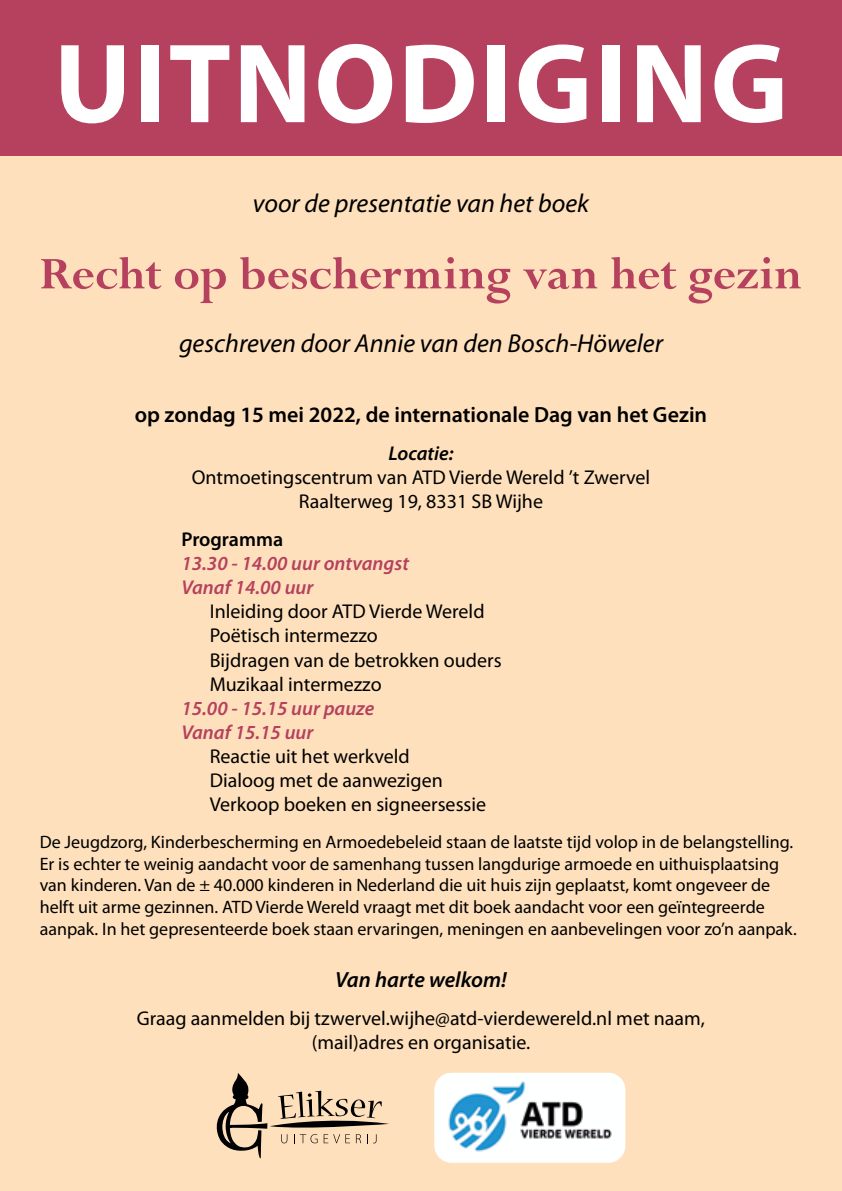
<style>
.page{position:relative;width:842px;height:1191px;background:#fee0bc}
.page>*{position:absolute;margin:0;border:0;box-sizing:border-box;transform-origin:0 0}
.t1{font:700 114px "Myriad Pro";letter-spacing:.02em;color:#fff}
.t2{font:700 50px "Perpetua";letter-spacing:-.005em;color:#b5415e}
.t3{font:italic 26px "Myriad Pro";color:#000}
.t4{font:600 22px "Myriad Pro";color:#000}
.t5{font:italic 600 22px "Myriad Pro";color:#000}
.t6{font:20px/24px "Myriad Pro";color:#000;text-align:center}
.t7{font:italic 600 20px/24px "Myriad Pro";color:#b5415e}
.t8{font:600 20px "Myriad Pro";color:#000}
.t9{font:italic 600 20px "Myriad Pro";color:#000}
.t10{font:18px/21.6px "Myriad Pro";color:#000}
</style>
<div class="page">
<div style="left:0;top:0;width:842px;height:156px;background:#b5415e"></div>
<svg style="left:216px;top:1073px;width:173px;height:85px"></svg>
<img style="left:434px;top:1072px;width:191px;height:90px">
<h1 class="t1" style="left:54px;top:9px;width:736px">UITNODIGING</h1>
<h3 class="t3" style="left:253px;top:187px;width:338px">voor de presentatie van het boek</h3>
<h2 class="t2" style="left:40px;top:242px;width:764px">Recht op bescherming van het gezin</h2>
<h3 class="t3" style="left:179px;top:327px;width:485px">geschreven door Annie van den Bosch-Höweler</h3>
<p class="t4" style="left:135px;top:401px;width:574px">op zondag 15 mei 2022, de internationale Dag van het Gezin</p>
<p class="t9" style="left:388px;top:441px;width:67px">Locatie:</p>
<p class="t6" style="left:192px;top:465px;width:460px">Ontmoetingscentrum van ATD Vierde Wereld ’t Zwervel<br>Raalterweg 19, 8331 SB Wijhe</p>
<p class="t8" style="left:181px;top:527px;width:103px">Programma</p>
<p class="t7" style="left:181px;top:551px;width:229px">13.30 - 14.00 uur ontvangst<br>Vanaf 14.00 uur</p>
<p class="t6" style="left:210px;top:599px;width:293px;text-align:left">Inleiding door ATD Vierde Wereld<br>Poëtisch intermezzo<br>Bijdragen van de betrokken ouders<br>Muzikaal intermezzo</p>
<p class="t7" style="left:181px;top:695px;width:195px">15.00 - 15.15 uur pauze<br>Vanaf 15.15 uur</p>
<p class="t6" style="left:210px;top:743px;width:278px;text-align:left">Reactie uit het werkveld<br>Dialoog met de aanwezigen<br>Verkoop boeken en signeersessie</p>
<p class="t10" style="left:40px;top:831px;width:758px">De Jeugdzorg, Kinderbescherming en Armoedebeleid staan de laatste tijd volop in de belangstelling.<br>Er is echter te weinig aandacht voor de samenhang tussen langdurige armoede en uithuisplaatsing van kinderen. Van de ± 40.000 kinderen in Nederland die uit huis zijn geplaatst, komt ongeveer de helft uit arme gezinnen. ATD Vierde Wereld vraagt met dit boek aandacht voor een geïntegreerde aanpak. In het gepresenteerde boek staan ervaringen, meningen en aanbevelingen voor zo’n aanpak.</p>
<p class="t5" style="left:335px;top:966px;width:173px">Van harte welkom!</p>
<p class="t6" style="left:137px;top:1006px;width:570px">Graag aanmelden bij tzwervel.wijhe@atd-vierdewereld.nl met naam, (mail)adres en organisatie.</p>
</div>
